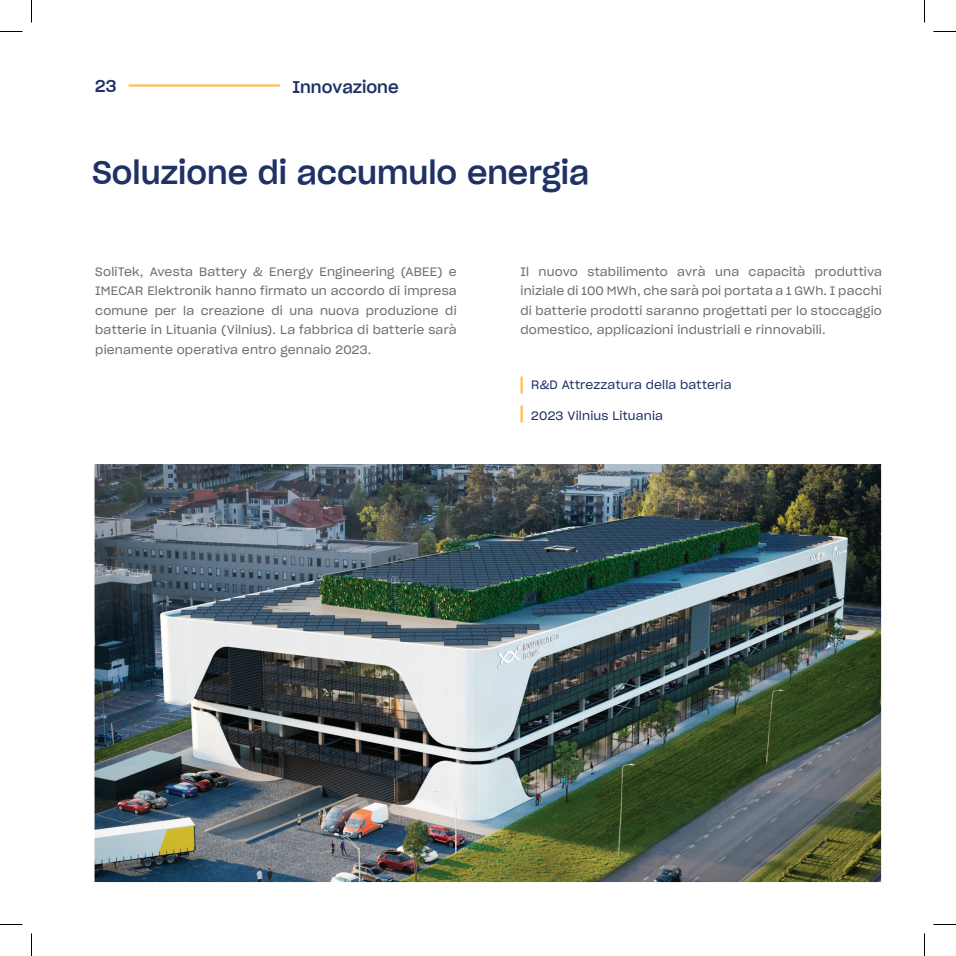
<style>
.page{position:relative;width:956px;height:956px;background:#fff}
.page>*{position:absolute;margin:0;border:0;box-sizing:border-box;transform-origin:0 0}
.t1{font:31.5px "Sharp Grotesk Medium 20";color:#1f3165}
.t2{font:16.5px "Sharp Grotesk Medium 20";color:#1f3165}
.t3{font:12px/19.5px "Sharp Grotesk Book 20";letter-spacing:.015em;color:#6c6d70;text-align:justify}
.t4{font:12px "Sharp Grotesk Book 20";letter-spacing:.015em;color:#1f3165}
</style>
<div class="page">
<hr style="left:128px;top:84px;width:152px;height:3px;background:#fdbe5d">
<img style="left:95px;top:464px;width:786px;height:418px">
<hr style="left:520px;top:376px;width:3px;height:17px;background:#fdbe5d">
<hr style="left:520px;top:406px;width:3px;height:17px;background:#fdbe5d">
<svg style="left:0;top:31px;width:22px;height:1px"></svg>
<svg style="left:933px;top:31px;width:23px;height:1px"></svg>
<svg style="left:0;top:924px;width:22px;height:1px"></svg>
<svg style="left:933px;top:924px;width:23px;height:1px"></svg>
<svg style="left:31px;top:0;width:1px;height:23px"></svg>
<svg style="left:31px;top:933px;width:1px;height:23px"></svg>
<svg style="left:924px;top:0;width:1px;height:23px"></svg>
<svg style="left:924px;top:933px;width:1px;height:23px"></svg>
<h2 class="t2" style="left:95px;top:72px;width:23px">23</h2>
<h2 class="t2" style="left:292px;top:73px;width:108px">Innovazione</h2>
<h1 class="t1" style="left:92px;top:146px;width:498px">Soluzione di accumulo energia</h1>
<p class="t3" style="left:95px;top:261px;width:363px">SoliTek, Avesta Battery &amp; Energy Engineering (ABEE) e IMECAR Elektronik hanno firmato un accordo di impresa comune per la creazione di una nuova produzione di batterie in Lituania (Vilnius). La fabbrica di batterie sarà pienamente operativa entro gennaio 2023.</p>
<p class="t3" style="left:520px;top:261px;width:363px">Il nuovo stabilimento avrà una capacità produttiva iniziale di 100 MWh, che sarà poi portata a 1 GWh. I pacchi di batterie prodotti saranno progettati per lo stoccaggio domestico, applicazioni industriali e rinnovabili.</p>
<p class="t4" style="left:531px;top:375px;width:202px">R&amp;D Attrezzatura della batteria</p>
<p class="t4" style="left:531px;top:406px;width:133px">2023 Vilnius Lituania</p>
</div>
